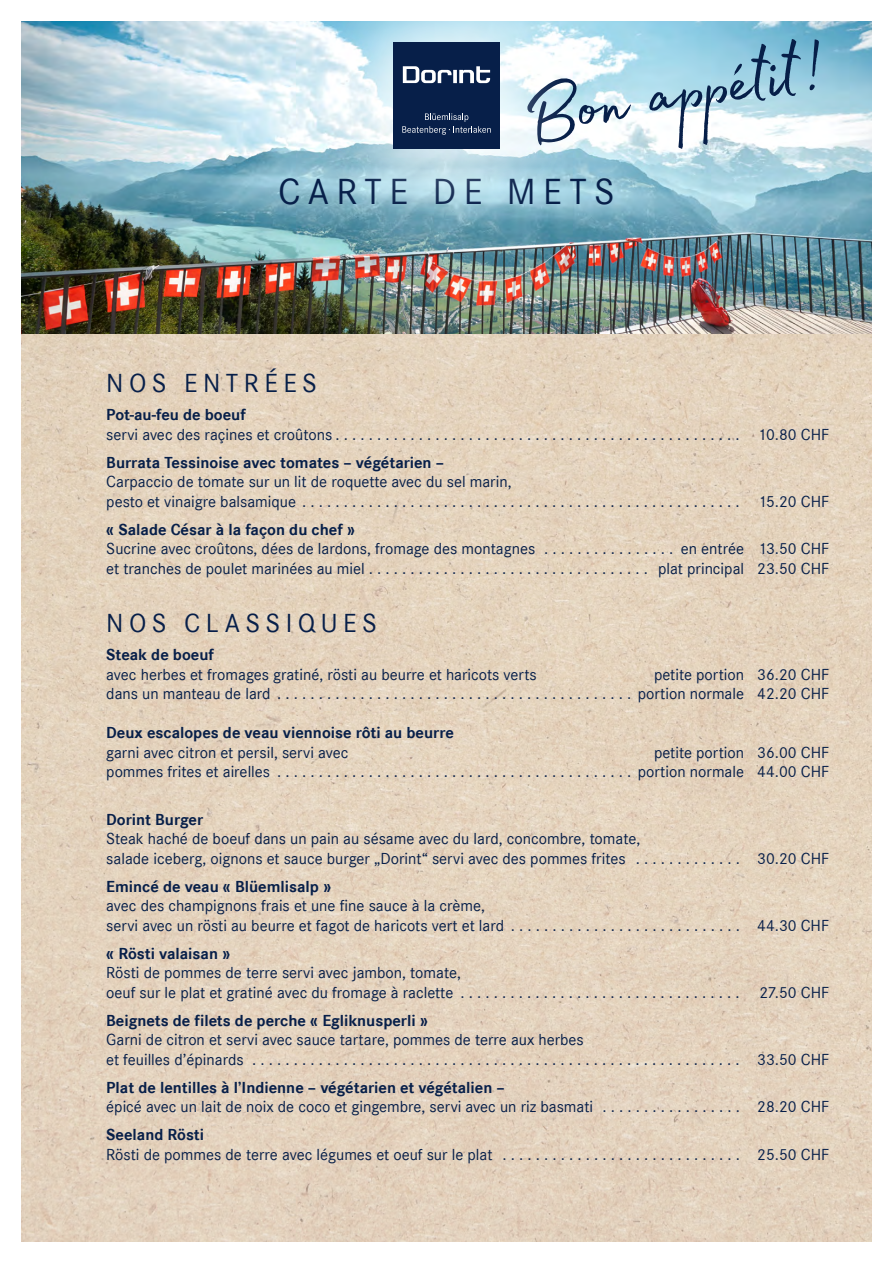
<style>
.page{position:relative;width:893px;height:1263px;background:#fff}
.page>*{position:absolute;margin:0;border:0;box-sizing:border-box;transform-origin:0 0}
.t1{font:94.5px "Madelyn Fill";color:#071f49}
.t2{font:37.5px "Corporate S";letter-spacing:.2em;color:#071f49}
.t3{font:27px "Corporate S";letter-spacing:.2em;color:#071f49}
.t4{font:16.5px/19.5px "Corporate S";color:#071f49}
.t5{font:700 16.5px "Corporate S";color:#071f49}
</style>
<div class="page">
<img style="left:21px;top:334px;width:851px;height:908px">
<img style="left:21px;top:21px;width:851px;height:313px">
<div style="left:224px;top:119px;width:445px;height:143px;background:#fff;opacity:.75"></div>
<div style="left:313px;top:0;width:267px;height:229px;background:#fff;opacity:.5"></div>
<div style="left:393px;top:43px;width:107px;height:106px;background:#071f49"></div>
<svg style="left:459px;top:66px;width:31px;height:17px"></svg>
<svg style="left:453px;top:70px;width:4px;height:13px"></svg>
<svg style="left:403px;top:66px;width:49px;height:17px"></svg>
<svg style="left:402px;top:113px;width:89px;height:22px"></svg>
<h1 class="t1" style="left:511px;top:44px;width:306px;rotate:-9deg">Bon appétit!</h1>
<h2 class="t2" style="left:278px;top:170px;width:338px">CARTE DE METS</h2>
<h3 class="t3" style="left:106px;top:368px;width:212px">NOS ENTRÉES</h3>
<p class="t5" style="left:106px;top:405px;width:141px">Pot-au-feu de boeuf</p>
<p class="t4" style="left:106px;top:425px;width:724px">servi avec des raçines et croûtons . . . . . . . . . . . . . . . . . . . . . . . . . . . . . . . . . . . . . . . . . . . . . . . . . 10.80 CHF</p>
<p class="t5" style="left:106px;top:453px;width:339px">Burrata Tessinoise avec tomates – végétarien –</p>
<p class="t4" style="left:106px;top:472px;width:724px">Carpaccio de tomate sur un lit de roquette avec du sel marin,<br>pesto et vinaigre balsamique . . . . . . . . . . . . . . . . . . . . . . . . . . . . . . . . . . . . . . . . . . . . . . . . . . . . . 15.20 CHF</p>
<p class="t5" style="left:106px;top:520px;width:250px">« Salade César à la façon du chef »</p>
<p class="t4" style="left:106px;top:539px;width:724px">Sucrine avec croûtons, dées de lardons, fromage des montagnes . . . . . . . . . . . . . . . . en entrée 13.50 CHF et tranches de poulet marinées au miel . . . . . . . . . . . . . . . . . . . . . . . . . . . . . . . . . . plat principal 23.50 CHF</p>
<h3 class="t3" style="left:106px;top:608px;width:272px">NOS CLASSIQUES</h3>
<p class="t5" style="left:106px;top:645px;width:109px">Steak de boeuf</p>
<p class="t4" style="left:106px;top:665px;width:432px">avec herbes et fromages gratiné, rösti au beurre et haricots verts</p>
<p class="t4" style="left:106px;top:665px;width:724px;text-align:right">petite portion 36.20 CHF<br>dans un manteau de lard . . . . . . . . . . . . . . . . . . . . . . . . . . . . . . . . . . . . . . . . . . . portion normale 42.20 CHF</p>
<p class="t5" style="left:106px;top:723px;width:349px">Deux escalopes de veau viennoise rôti au beurre</p>
<p class="t4" style="left:106px;top:743px;width:244px">garni avec citron et persil, servi avec</p>
<p class="t4" style="left:106px;top:743px;width:724px;text-align:right">petite portion 36.00 CHF<br>pommes frites et airelles . . . . . . . . . . . . . . . . . . . . . . . . . . . . . . . . . . . . . . . . . . . portion normale 44.00 CHF</p>
<p class="t5" style="left:106px;top:810px;width:99px">Dorint Burger</p>
<p class="t4" style="left:106px;top:829px;width:724px">Steak haché de boeuf dans un pain au sésame avec du lard, concombre, tomate,<br>salade iceberg, oignons et sauce burger „Dorint“ servi avec des pommes frites . . . . . . . . . . . . . 30.20 CHF</p>
<p class="t5" style="left:106px;top:877px;width:226px">Emincé de veau « Blüemlisalp »</p>
<p class="t4" style="left:106px;top:896px;width:724px">avec des champignons frais et une fine sauce à la crème,<br>servi avec un rösti au beurre et fagot de haricots vert et lard . . . . . . . . . . . . . . . . . . . . . . . . . . . . 44.30 CHF</p>
<p class="t5" style="left:106px;top:944px;width:125px">« Rösti valaisan »</p>
<p class="t4" style="left:106px;top:963px;width:724px">Rösti de pommes de terre servi avec jambon, tomate,<br>oeuf sur le plat et gratiné avec du fromage à raclette . . . . . . . . . . . . . . . . . . . . . . . . . . . . . . . . . . 27.50 CHF</p>
<p class="t5" style="left:106px;top:1011px;width:323px">Beignets de filets de perche « Egliknusperli »</p>
<p class="t4" style="left:106px;top:1030px;width:724px">Garni de citron et servi avec sauce tartare, pommes de terre aux herbes<br>et feuilles d’épinards . . . . . . . . . . . . . . . . . . . . . . . . . . . . . . . . . . . . . . . . . . . . . . . . . . . . . . . . . . . 33.50 CHF</p>
<p class="t5" style="left:106px;top:1078px;width:400px">Plat de lentilles à l’Indienne – végétarien et végétalien –</p>
<p class="t4" style="left:106px;top:1097px;width:724px">épicé avec un lait de noix de coco et gingembre, servi avec un riz basmati . . . . . . . . . . . . . . . . . 28.20 CHF</p>
<p class="t5" style="left:106px;top:1125px;width:99px">Seeland Rösti</p>
<p class="t4" style="left:106px;top:1145px;width:724px">Rösti de pommes de terre avec légumes et oeuf sur le plat . . . . . . . . . . . . . . . . . . . . . . . . . . . . . 25.50 CHF</p>
</div>
